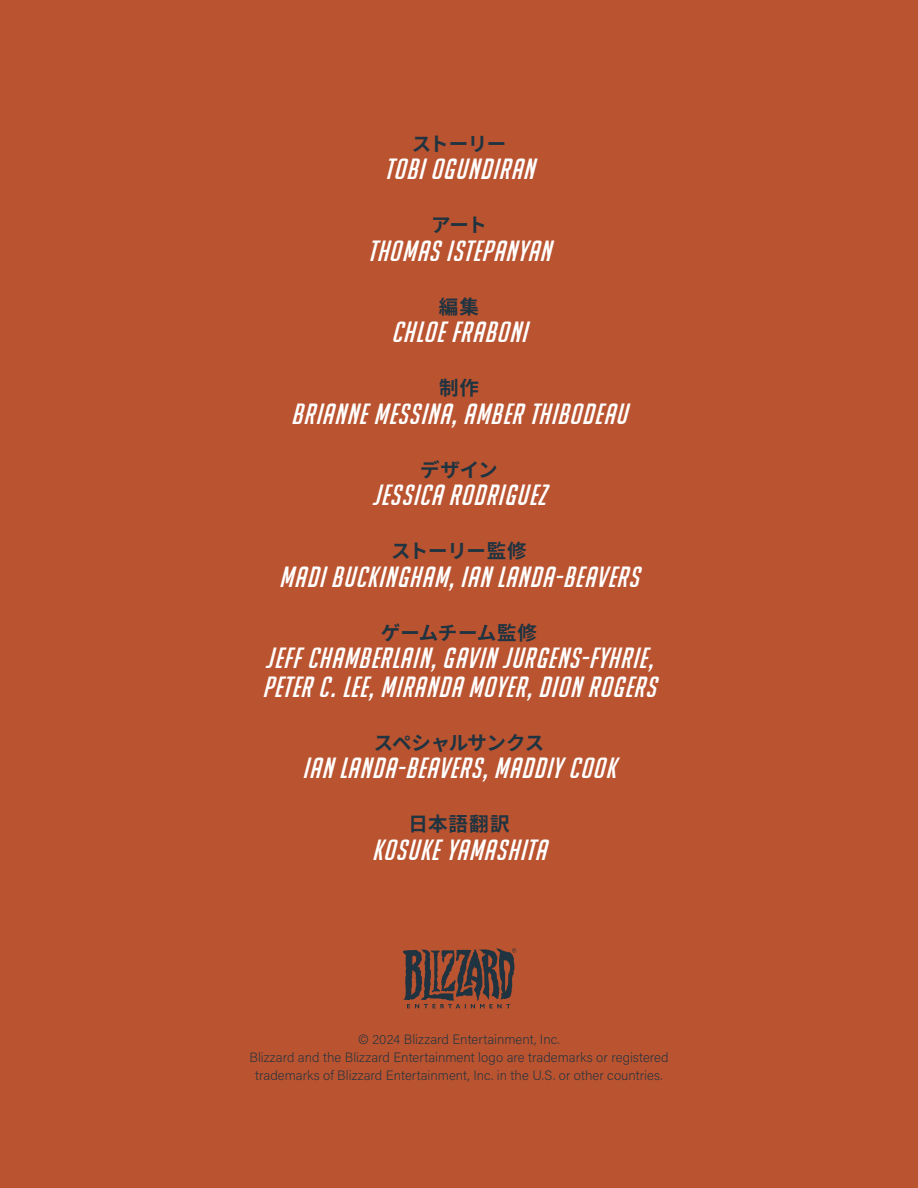
<style>
.page{position:relative;width:918px;height:1188px;background:#ba532f}
.page>*{position:absolute;margin:0;border:0;box-sizing:border-box;transform-origin:0 0}
.Names{font:italic 28.5px/28.5px "Big Noodle Too";letter-spacing:.04em;color:#fff}
.Job_Title{font:700 19.5px "Source Han Sans JP";letter-spacing:-.01em;color:#1f3340}
.Job_Title-2{font:700 19.5px "Source Han Sans JP";letter-spacing:-.035em;color:#1f3340}
.Copyright{font:200 13.5px/18px "Acumin Pro";color:#1f3340;text-align:center}
</style>
<div class="page">
<img style="left:403px;top:948px;width:114px;height:61px">
<p class="Job_Title" style="left:412px;top:132px;width:96px">ストーリー</p>
<p class="Names" style="left:384px;top:154px;width:151px">TOBI OGUNDIRAN</p>
<p class="Job_Title" style="left:431px;top:214px;width:57px">アート</p>
<p class="Names" style="left:368px;top:236px;width:184px">THOMAS ISTEPANYAN</p>
<p class="Job_Title" style="left:439px;top:296px;width:42px">編集</p>
<p class="Names" style="left:391px;top:317px;width:137px">CHLOE FRABONI</p>
<p class="Job_Title" style="left:439px;top:377px;width:41px">制作</p>
<p class="Names" style="left:291px;top:399px;width:337px">BRIANNE MESSINA, AMBER THIBODEAU</p>
<p class="Job_Title" style="left:420px;top:459px;width:79px">デザイン</p>
<p class="Names" style="left:372px;top:480px;width:175px">JESSICA RODRIGUEZ</p>
<p class="Job_Title" style="left:391px;top:540px;width:137px">ストーリー監修</p>
<p class="Names" style="left:279px;top:562px;width:361px">MADI BUCKINGHAM, IAN LANDA-BEAVERS</p>
<p class="Job_Title" style="left:381px;top:622px;width:158px">ゲームチーム監修</p>
<p class="Names" style="left:262px;top:643px;width:395px">JEFF CHAMBERLAIN, GAVIN JURGENS-FYHRIE,<br>PETER C. LEE, MIRANDA MOYER, DION ROGERS</p>
<p class="Job_Title-2" style="left:374px;top:732px;width:172px">スペシャルサンクス</p>
<p class="Names" style="left:303px;top:754px;width:314px">IAN LANDA-BEAVERS, MADDIY COOK</p>
<p class="Job_Title" style="left:408px;top:813px;width:103px">日本語翻訳</p>
<p class="Names" style="left:372px;top:835px;width:175px">KOSUKE YAMASHITA</p>
<p class="Copyright" style="left:249px;top:1030px;width:421px">© 2024 Blizzard Entertainment, Inc.<br>Blizzard and the Blizzard Entertainment logo are trademarks or registered trademarks of Blizzard Entertainment, Inc. in the U.S. or other countries.</p>
</div>
